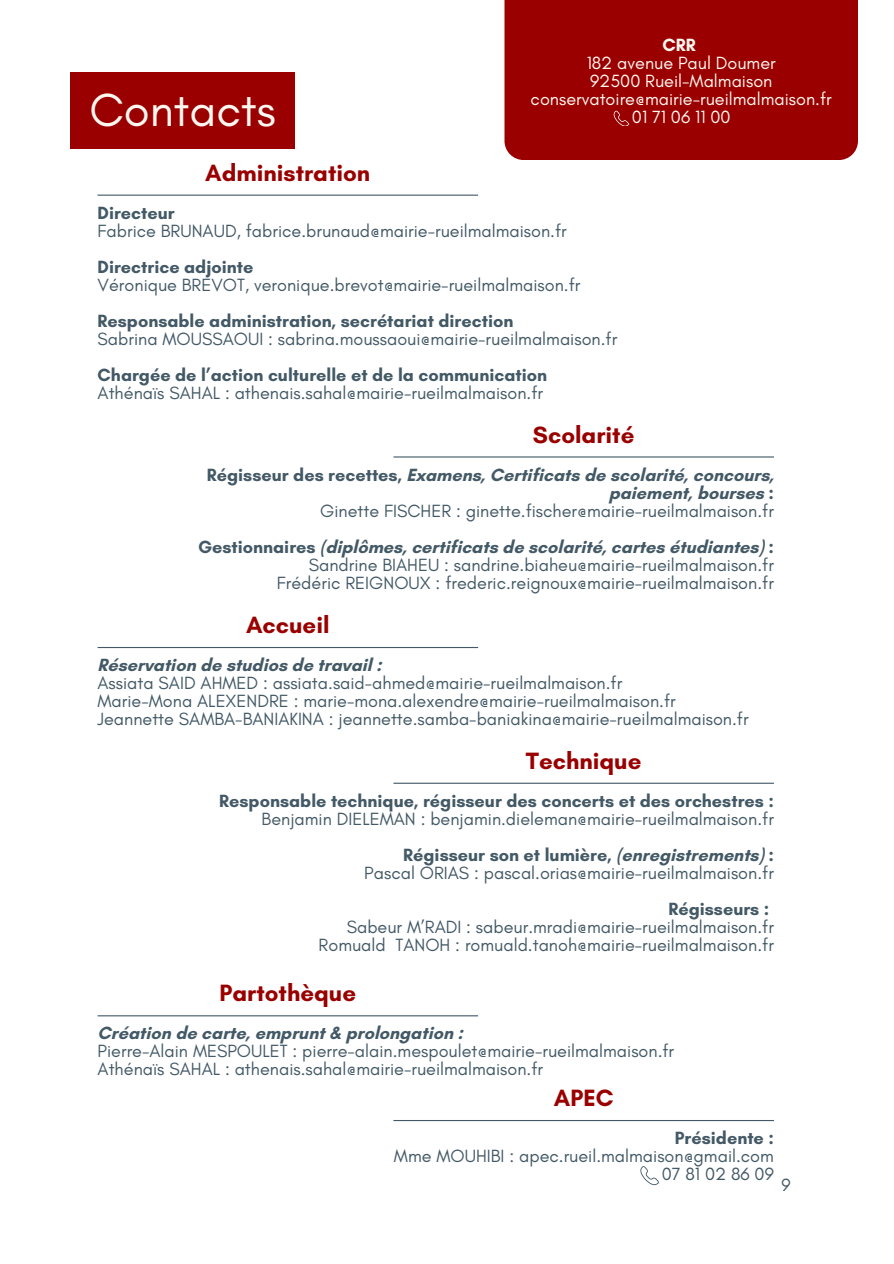
<style>
.page{position:relative;width:894px;height:1264px;background:#fff}
.page>*{position:absolute;margin:0;border:0;box-sizing:border-box;transform-origin:0 0}
.t1{font:47.25px "Glacial Indifference";color:#fdf7f0}
.t2{font:700 24px "Glacial Indifference";color:#9a0000}
.t3{font:18px/18px "Glacial Indifference";color:#435966;text-align:right}
.t4{font:700 18px/18px "Glacial Indifference";color:#435966;text-align:right}
.t5{font:18px/18px "Glacial Indifference";color:#fdf7f0;text-align:center}
.t6{font:700 18px "Glacial Indifference";color:#fdf7f0}
</style>
<div class="page">
<hr style="left:97px;top:194px;width:381px;height:2px;background:#435966">
<div style="left:70px;top:72px;width:224px;height:76px;background:#9a0000"></div>
<hr style="left:393px;top:456px;width:380px;height:1px;background:#435966">
<hr style="left:98px;top:647px;width:380px;height:1px;background:#435966">
<hr style="left:393px;top:782px;width:380px;height:1px;background:#435966">
<hr style="left:98px;top:1015px;width:380px;height:1px;background:#435966">
<hr style="left:393px;top:1119px;width:380px;height:2px;background:#435966">
<svg style="left:640px;top:1166px;width:19px;height:19px"></svg>
<div style="left:504px;top:0;width:353px;height:160px;background:#9a0000"></div>
<svg style="left:613px;top:110px;width:16px;height:16px"></svg>
<h1 class="t1" style="left:89px;top:82px;width:188px">Contacts</h1>
<h2 class="t2" style="left:205px;top:158px;width:166px">Administration</h2>
<p class="t6" style="left:662px;top:34px;width:35px">CRR</p>
<p class="t5" style="left:530px;top:54px;width:302px">182 avenue Paul Doumer<br>92500 Rueil-Malmaison conservatoire@mairie-rueilmalmaison.fr<br>01 71 06 11 00</p>
<p class="t4" style="left:98px;top:203px;width:79px">Directeur</p>
<p class="t3" style="left:98px;top:221px;width:470px">Fabrice BRUNAUD, fabrice.brunaud@mairie-rueilmalmaison.fr</p>
<p class="t4" style="left:98px;top:257px;width:157px">Directrice adjointe</p>
<p class="t3" style="left:98px;top:275px;width:484px">Véronique BREVOT, veronique.brevot@mairie-rueilmalmaison.fr</p>
<p class="t4" style="left:98px;top:311px;width:417px">Responsable administration, secrétariat direction</p>
<p class="t3" style="left:98px;top:329px;width:521px">Sabrina MOUSSAOUI : sabrina.moussaoui@mairie-rueilmalmaison.fr</p>
<p class="t4" style="left:98px;top:365px;width:451px">Chargée de l’action culturelle et de la communication</p>
<p class="t3" style="left:98px;top:383px;width:447px">Athénaïs SAHAL : athenais.sahal@mairie-rueilmalmaison.fr</p>
<h2 class="t2" style="left:533px;top:419px;width:103px">Scolarité</h2>
<p class="t4" style="left:207px;top:465px;width:568px">Régisseur des recettes, Examens, Certificats de scolarité, concours, paiement, bourses :</p>
<p class="t3" style="left:320px;top:501px;width:455px">Ginette FISCHER : ginette.fischer@mairie-rueilmalmaison.fr</p>
<p class="t4" style="left:198px;top:537px;width:577px">Gestionnaires (diplômes, certificats de scolarité, cartes étudiantes) :</p>
<p class="t3" style="left:277px;top:555px;width:498px">Sandrine BIAHEU : sandrine.biaheu@mairie-rueilmalmaison.fr<br>Frédéric REIGNOUX : frederic.reignoux@mairie-rueilmalmaison.fr</p>
<h2 class="t2" style="left:246px;top:610px;width:85px">Accueil</h2>
<p class="t4" style="left:97px;top:655px;width:285px">Réservation de studios de travail :</p>
<p class="t3" style="left:97px;top:673px;width:652px;text-align:left">Assiata SAID AHMED : assiata.said-ahmed@mairie-rueilmalmaison.fr<br>Marie-Mona ALEXENDRE : marie-mona.alexendre@mairie-rueilmalmaison.fr<br>Jeannette SAMBA-BANIAKINA : jeannette.samba-baniakina@mairie-rueilmalmaison.fr</p>
<h2 class="t2" style="left:525px;top:746px;width:117px">Technique</h2>
<p class="t4" style="left:219px;top:791px;width:556px">Responsable technique, régisseur des concerts et des orchestres :</p>
<p class="t3" style="left:261px;top:809px;width:513px">Benjamin DIELEMAN : benjamin.dieleman@mairie-rueilmalmaison.fr</p>
<p class="t4" style="left:403px;top:845px;width:372px">Régisseur son et lumière, (enregistrements) :</p>
<p class="t3" style="left:364px;top:863px;width:411px">Pascal ORIAS : pascal.orias@mairie-rueilmalmaison.fr</p>
<p class="t4" style="left:668px;top:899px;width:102px">Régisseurs :</p>
<p class="t3" style="left:318px;top:917px;width:456px">Sabeur M’RADI : sabeur.mradi@mairie-rueilmalmaison.fr<br>Romuald TANOH : romuald.tanoh@mairie-rueilmalmaison.fr</p>
<h2 class="t2" style="left:219px;top:978px;width:138px">Partothèque</h2>
<p class="t4" style="left:98px;top:1024px;width:367px">Création de carte, emprunt &amp; prolongation :</p>
<p class="t3" style="left:98px;top:1042px;width:578px;text-align:left">Pierre-Alain MESPOULET : pierre-alain.mespoulet@mairie-rueilmalmaison.fr<br>Athénaïs SAHAL : athenais.sahal@mairie-rueilmalmaison.fr</p>
<h2 class="t2" style="left:553px;top:1083px;width:61px">APEC</h2>
<p class="t4" style="left:674px;top:1128px;width:100px">Présidente :</p>
<p class="t3" style="left:394px;top:1146px;width:381px">Mme MOUHIBI : apec.rueil.malmaison@gmail.com<br>07 81 02 86 09</p>
<p class="t3" style="left:781px;top:1175px;width:11px">9</p>
</div>
